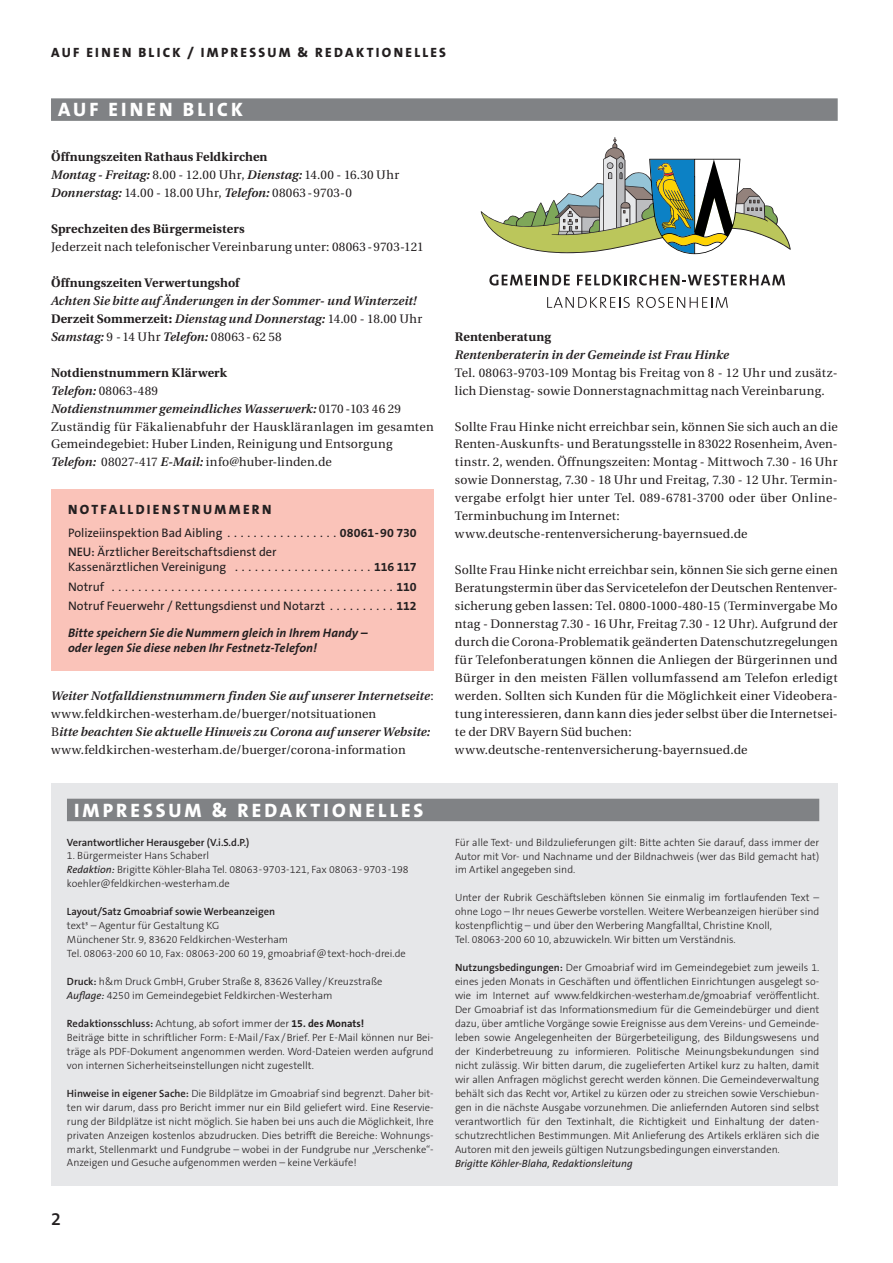
<style>
.page{position:relative;width:893px;height:1263px;background:#fff}
.page>*{position:absolute;margin:0;border:0;box-sizing:border-box;transform-origin:0 0}
.t1{font:800 19.5px "The Sans B W8";letter-spacing:.16em;color:#fff}
.t2{font:600 18px "The Sans B W6";color:#231f20}
.t3{font:800 13.5px "The Sans B W8";letter-spacing:.17em;color:#231f20}
.t4{font:12.3px/18px "Utopia";letter-spacing:.015em;color:#231f20}
.t5{font:italic 600 12.3px/18px "Utopia";letter-spacing:.01em;color:#231f20}
.t6{font:12.3px/19.5px "The Sans B W5 Plain";color:#231f20}
.t7{font:italic 700 12.3px/14.9px "The Sans B W7";letter-spacing:.01em;color:#231f20}
.t8{font:700 12.3px "Utopia";letter-spacing:.01em;color:#231f20}
.t9{font:300 10.5px/14px "The Sans B W3";color:#231f20}
.t10{font:600 10.5px "The Sans B W6";color:#231f20}
.t11{font:italic 10.5px "The Sans B W5 Plain";color:#231f20}
.s1{font-weight:700}
.s2{font-weight:600;font-style:italic}
.s3{font-weight:700;font-style:normal}
.s4{font-weight:400;font-style:normal}
.s5{font-family:"The Sans B W7";font-weight:700}
.s6{font-family:"The Sans B W6";font-weight:600}
.s7{font-family:"The Sans B W5 Plain";font-weight:400;font-style:italic}
</style>
<div class="page">
<div style="left:51px;top:489px;width:383px;height:182px;background:#fac3b9"></div>
<div style="left:51px;top:783px;width:787px;height:403px;background:#e6e7e9"></div>
<div style="left:67px;top:799px;width:752px;height:22px;background:#808285"></div>
<div style="left:51px;top:98px;width:787px;height:23px;background:#808285"></div>
<svg style="left:489px;top:274px;width:81px;height:12px"></svg>
<svg style="left:577px;top:274px;width:208px;height:12px"></svg>
<svg style="left:547px;top:297px;width:83px;height:11px"></svg>
<svg style="left:637px;top:297px;width:91px;height:11px"></svg>
<svg style="left:481px;top:137px;width:310px;height:118px"></svg>
<p class="t3" style="left:51px;top:44px;width:396px">AUF EINEN BLICK / IMPRESSUM &amp; REDAKTIONELLES</p>
<h1 class="t1" style="left:58px;top:97px;width:186px">AUF EINEN BLICK</h1>
<p class="t4" style="left:51px;top:148px;width:350px"><span class="s1">Öffnungszeiten Rathaus Feldkirchen<br></span><span class="s2">Montag - Freitag:</span> 8.00 - 12.00 Uhr, <span class="s2">Dienstag:</span> 14.00 - 16.30 Uhr<br><span class="s2">Donnerstag:</span> 14.00 - 18.00 Uhr, <span class="s2">Telefon:</span> 08063-9703-0</p>
<p class="t8" style="left:51px;top:222px;width:195px">Sprechzeiten des Bürgermeisters</p>
<p class="t4" style="left:51px;top:238px;width:374px">Jederzeit nach telefonischer Vereinbarung unter: 08063-9703-121</p>
<p class="t8" style="left:51px;top:276px;width:190px">Öffnungszeiten Verwertungshof</p>
<p class="t5" style="left:51px;top:292px;width:373px">Achten Sie bitte auf Änderungen in der Sommer- und Winterzeit!<br><span class="s3">Derzeit Sommerzeit:</span> Dienstag und Donnerstag: <span class="s4">14.00 - 18.00 Uhr<br></span>Samstag: <span class="s4">9 - 14 Uhr</span> Telefon: <span class="s4">08063- 62 58</span></p>
<p class="t4" style="left:51px;top:364px;width:384px"><span class="s1">Notdienstnummern Klärwerk<br></span><span class="s2">Telefon:</span> 08063-489<br><span class="s2">Notdienstnummer gemeindliches Wasserwerk:</span> 0170 -103 46 29<br>Zuständig für Fäkalienabfuhr der Hauskläranlagen im gesamten Gemeindegebiet: Huber Linden, Reinigung und Entsorgung <span class="s2">Telefon:</span> 08027-417 <span class="s2">E-Mail:</span> info@huber-linden.de</p>
<p class="t3" style="left:68px;top:501px;width:205px">NOTFALLDIENSTNUMMERN</p>
<p class="t6" style="left:68px;top:523px;width:350px">Polizeiinspektion Bad Aibling . . . . . . . . . . . . . . . . . <span class="s5">08061-90 730<br></span><span class="s6">NEU:</span> Ärztlicher Bereitschaftsdienst der</p>
<p class="t6" style="left:68px;top:557px;width:350px;text-align:justify">Kassenärztlichen Vereinigung . . . . . . . . . . . . . . . . . . . . . <span class="s5">116 117<br></span>Notruf ...........................................<span class="s5">110<br></span>Notruf Feuerwehr / Rettungsdienst und Notarzt . . . . . . . . . . <span class="s5">112</span></p>
<p class="t7" style="left:68px;top:625px;width:301px">Bitte speichern Sie die Nummern gleich in Ihrem Handy – oder legen Sie diese neben Ihr Festnetz-Telefon!</p>
<p class="t5" style="left:51px;top:687px;width:384px">Weiter Notfalldienstnummern finden Sie auf unserer Internetseite<span class="s4">: www.feldkirchen-westerham.de/buerger/notsituationen<br>B</span>itte beachten Sie aktuelle Hinweis zu Corona auf unserer Website: <span class="s4">www.feldkirchen-westerham.de/buerger/corona-information</span></p>
<p class="t8" style="left:455px;top:329px;width:98px">Rentenberatung</p>
<p class="t5" style="left:455px;top:346px;width:275px">Rentenberaterin in der Gemeinde ist Frau Hinke</p>
<p class="t4" style="left:455px;top:364px;width:384px">Tel. 08063-9703-109 Montag bis Freitag von 8 - 12 Uhr und zusätz&shy;lich Dienstag- sowie Donnerstagnachmittag nach Vereinbarung.</p>
<p class="t4" style="left:455px;top:418px;width:384px">Sollte Frau Hinke nicht erreichbar sein, können Sie sich auch an die Renten-Auskunfts- und Beratungsstelle in 83022 Rosenheim, Aven&shy;tinstr. 2, wenden. Öffnungszeiten: Montag - Mittwoch 7.30 - 16 Uhr sowie Donnerstag, 7.30 - 18 Uhr und Freitag, 7.30 - 12 Uhr. Termin&shy;vergabe erfolgt hier unter Tel. 089-6781-3700 oder über Online-Terminbuchung im Internet: www.deutsche-rentenversicherung-bayernsued.de</p>
<p class="t4" style="left:455px;top:561px;width:384px">Sollte Frau Hinke nicht erreichbar sein, können Sie sich gerne einen Beratungstermin über das Servicetelefon der Deutschen Rentenver&shy;sicherung geben lassen: Tel. 0800-1000-480-15 (Terminvergabe Mo ntag - Donnerstag 7.30 - 16 Uhr, Freitag 7.30 - 12 Uhr). Aufgrund der durch die Corona-Problematik geänderten Datenschutzregelungen für Telefonberatungen können die Anliegen der Bürgerinnen und Bürger in den meisten Fällen vollumfassend am Telefon erledigt werden. Sollten sich Kunden für die Möglichkeit einer Videobera&shy;tung interessieren, dann kann dies jeder selbst über die Internetsei&shy;te der DRV Bayern Süd buchen: www.deutsche-rentenversicherung-bayernsued.de</p>
<h1 class="t1" style="left:74px;top:797px;width:351px">IMPRESSUM &amp; REDAKTIONELLES</h1>
<p class="t10" style="left:67px;top:835px;width:184px">Verantwortlicher Herausgeber (V.i.S.d.P.)</p>
<p class="t9" style="left:67px;top:849px;width:343px">1. Bürgermeister Hans Schaberl<br><span class="s7">Redaktion:</span> Brigitte Köhler-Blaha Tel. 08063-9703-121, Fax 08063- 9703-198 koehler@feldkirchen-westerham.de</p>
<p class="t10" style="left:67px;top:905px;width:210px">Layout/Satz Gmoabriaf sowie Werbeanzeigen</p>
<p class="t9" style="left:67px;top:919px;width:340px">text³ – Agentur für Gestaltung KG<br>Münchener Str. 9, 83620 Feldkirchen-Westerham<br>Tel. 08063-200 60 10, Fax: 08063-200 60 19, gmoabriaf@text-hoch-drei.de</p>
<p class="t9" style="left:67px;top:974px;width:317px"><span class="s6">Druck:</span> h&amp;m Druck GmbH, Gruber Straße 8, 83626 Valley/Kreuzstraße<br><span class="s7">Auflage:</span> 4250 im Gemeindegebiet Feldkirchen-Westerham</p>
<p class="t9" style="left:67px;top:1016px;width:368px"><span class="s6">Redaktionsschluss:</span> Achtung, ab sofort immer der <span class="s5">15. des Monats!<br></span>Beiträge bitte in schriftlicher Form: E-Mail/Fax /Brief. Per E-Mail können nur Bei&shy;träge als PDF-Dokument angenommen werden. Word-Dateien werden aufgrund von internen Sicherheitseinstellungen nicht zugestellt.</p>
<p class="t9" style="left:67px;top:1086px;width:368px;text-align:justify"><span class="s6">Hinweise in eigener Sache:</span> Die Bildplätze im Gmoabriaf sind begrenzt. Daher bit&shy;ten wir darum, dass pro Bericht immer nur ein Bild geliefert wird. Eine Reservie&shy;rung der Bildplätze ist nicht möglich. Sie haben bei uns auch die Möglichkeit, Ihre privaten Anzeigen kostenlos abzudrucken. Dies betrifft die Bereiche: Wohnungs&shy;markt, Stellenmarkt und Fundgrube – wobei in der Fundgrube nur „Verschenke“- Anzeigen und Gesuche aufgenommen werden – keine Verkäufe!</p>
<h2 class="t2" style="left:51px;top:1207px;width:11px">2</h2>
<p class="t9" style="left:455px;top:835px;width:366px;text-align:justify">Für alle Text- und Bildzulieferungen gilt: Bitte achten Sie darauf, dass immer der Autor mit Vor- und Nachname und der Bildnachweis (wer das Bild gemacht hat) im Artikel angegeben sind.</p>
<p class="t9" style="left:455px;top:891px;width:366px">Unter der Rubrik Geschäftsleben können Sie einmalig im fortlaufenden Text – ohne Logo – Ihr neues Gewerbe vorstellen. Weitere Werbeanzeigen hierüber sind kostenpflichtig – und über den Werbering Mangfalltal, Christine Knoll,<br>Tel. 08063-200 60 10, abzuwickeln. Wir bitten um Verständnis.</p>
<p class="t9" style="left:455px;top:961px;width:366px;text-align:justify"><span class="s6">Nutzungsbedingungen:</span> Der Gmoabriaf wird im Gemeindegebiet zum jeweils 1. eines jeden Monats in Geschäften und öffentlichen Einrichtungen ausgelegt so&shy;wie im Internet auf www.feldkirchen-westerham.de/gmoabriaf veröffentlicht.<br>Der Gmoabriaf ist das Informationsmedium für die Gemeindebürger und dient dazu, über amtliche Vorgänge sowie Ereignisse aus dem Vereins- und Gemeinde&shy;leben sowie Angelegenheiten der Bürgerbeteiligung, des Bildungswesens und der Kinderbetreuung zu informieren. Politische Meinungsbekundungen sind nicht zulässig. Wir bitten darum, die zugelieferten Artikel kurz zu halten, damit wir allen Anfragen möglichst gerecht werden können. Die Gemeindeverwaltung behält sich das Recht vor, Artikel zu kürzen oder zu streichen sowie Verschiebun&shy;gen in die nächste Ausgabe vorzunehmen. Die anliefernden Autoren sind selbst verantwortlich für den Textinhalt, die Richtigkeit und Einhaltung der daten&shy;schutzrechtlichen Bestimmungen. Mit Anlieferung des Artikels erklären sich die Autoren mit den jeweils gültigen Nutzungsbedingungen einverstanden.</p>
<p class="t11" style="left:455px;top:1156px;width:179px">Brigitte Köhler-Blaha, Redaktionsleitung</p>
</div>
